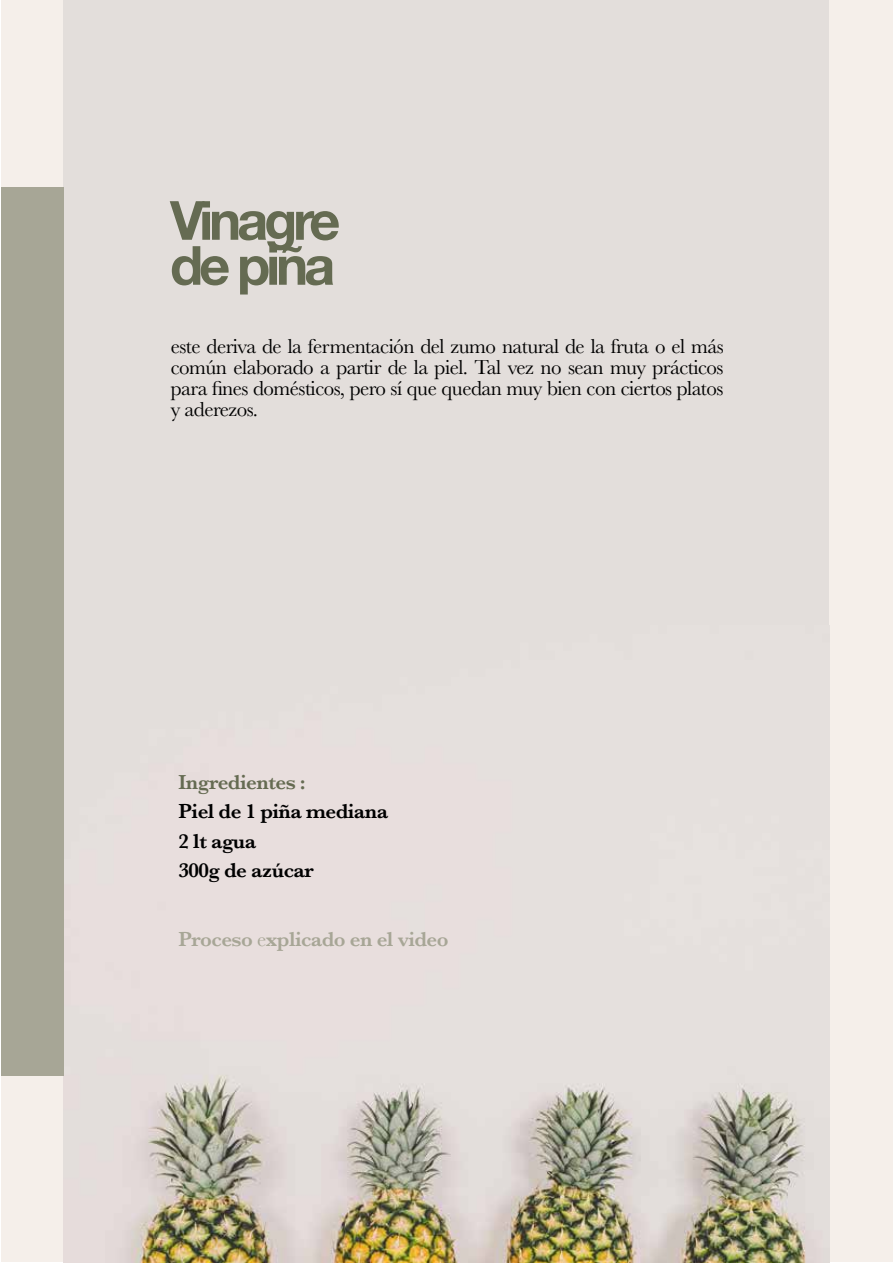
<style>
.page{position:relative;width:893px;height:1263px;background:#fff}
.page>*{position:absolute;margin:0;border:0;box-sizing:border-box;transform-origin:0 0}
.t1{font:700 54px/45px "Helvetica Neue";letter-spacing:-.075em;color:#656b52}
.t2{font:21px/21px "Baskerville";letter-spacing:-.025em;color:#000;text-align:justify}
.t3{font:600 21px/29.5px "Baskerville";letter-spacing:-.025em;color:#000}
.t4{font:600 21px "Baskerville";letter-spacing:-.025em;color:#a7a696}
.t5{font:600 21px "Baskerville";letter-spacing:-.025em;color:#656b52}
.s1{font-weight:400}
</style>
<div class="page">
<div style="left:1px;top:1px;width:892px;height:1261px;background:#f5efea"></div>
<div style="left:64px;top:1px;width:765px;height:1262px;background:#e3dedb"></div>
<img style="left:125px;top:1076px;width:689px;height:187px">
<div style="left:1px;top:187px;width:63px;height:889px;background:#a7a696"></div>
<h1 class="t1" style="left:170px;top:199px;width:172px">Vinagre de piña</h1>
<p class="t2" style="left:171px;top:336px;width:554px">este deriva de la fermentación del zumo natural de la fruta o el más común elaborado a partir de la piel. Tal vez no sean muy prácticos para fines domésticos, pero sí que quedan muy bien con ciertos platos y aderezos.</p>
<p class="t5" style="left:179px;top:767px;width:129px">Ingredientes :</p>
<p class="t3" style="left:179px;top:796px;width:211px">Piel de 1 piña mediana<br>2 lt agua<br>300g de azúcar</p>
<p class="t4" style="left:179px;top:925px;width:271px">Proceso <span class="s1">e</span>xplicado en el video</p>
</div>
